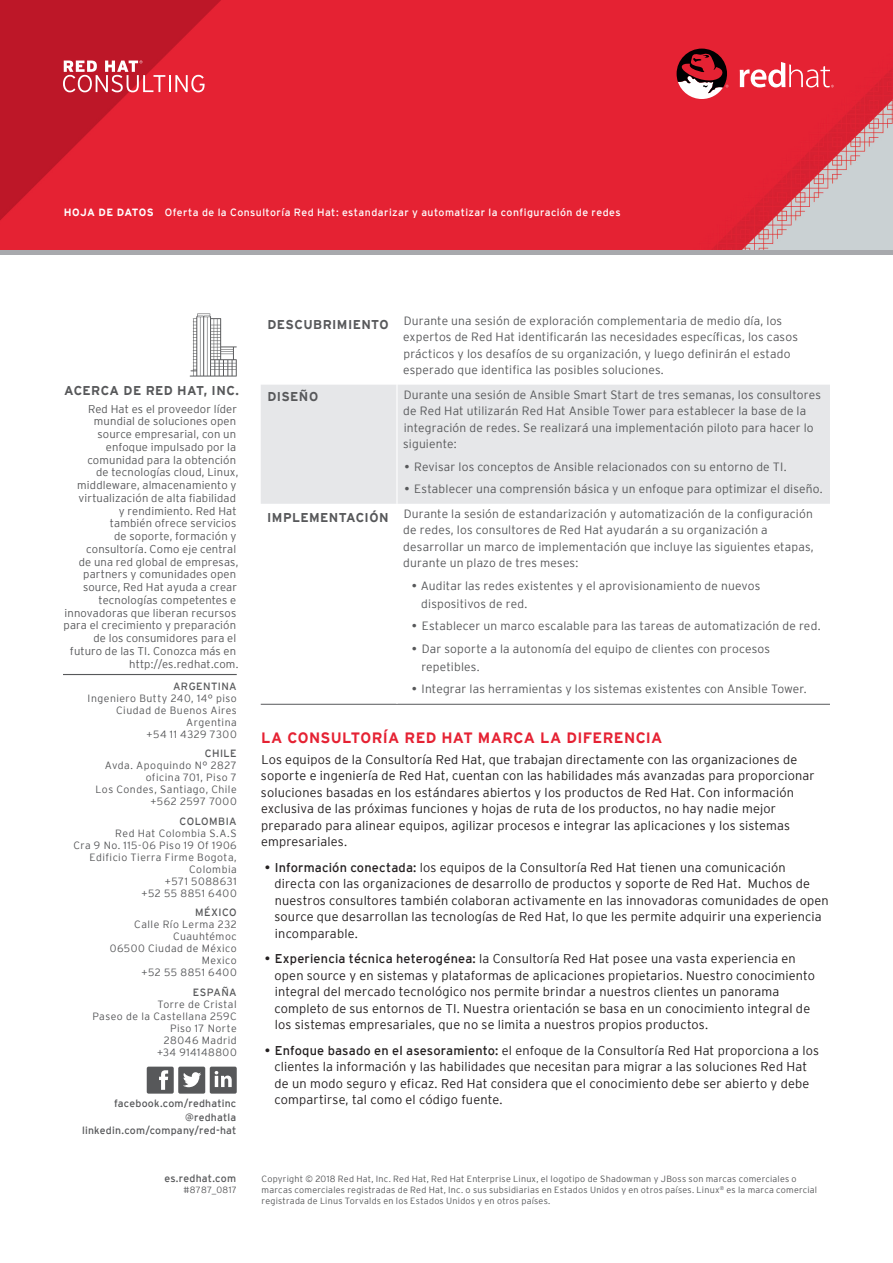
<style>
.page{position:relative;width:893px;height:1263px;background:#fff}
.page>*{position:absolute;margin:0;border:0;box-sizing:border-box;transform-origin:0 0}
.Main_-_Subhead_1{font:700 15px "Interstate";letter-spacing:.025em;color:#e52233}
.Main_-_Body{font:300 12.75px/16.5px "Interstate";letter-spacing:.01em;color:#231f20}
.Main_-_Table_Subhead{font:700 12.75px "Interstate";letter-spacing:.03em;color:#57585a}
.Main_-_About_RH_Subh{font:700 12.75px "Interstate";letter-spacing:.03em;color:#57585a}
.Main_-_Table_Body__l{font:300 12px/16.5px "Interstate";letter-spacing:.015em;color:#57585a}
.Main_-_About_RH_Body{font:300 11.25px/12.8px "Interstate";letter-spacing:.01em;color:#57585a;text-align:right}
.Main_-_About_RH_Body-2{font:300 10.5px/12px "Interstate";letter-spacing:.045em;color:#57585a;text-align:right}
.Header_-_Running_Hea{font:10.5px "Interstate";letter-spacing:.045em;color:#fff}
.Sidebar_-_Social_Med{font:10.5px/13.5px "Interstate";letter-spacing:.02em;color:#57585a;text-align:right}
.Footer_-_RT{font:10.5px "Interstate";letter-spacing:.02em;color:#57585a}
.Footer_-_Boilerplate{font:300 9px/11.2px "Interstate";letter-spacing:.025em;color:#57585a}
.Footer_-_RT-2{font:300 9px "Interstate";letter-spacing:.03em;color:#57585a}
.s1{font-weight:700}
.s2{font-weight:400}
</style>
<div class="page">
<img style="left:0;top:0;width:893px;height:250px">
<svg style="left:147px;top:1067px;width:90px;height:27px"></svg>
<svg style="left:190px;top:314px;width:47px;height:62px"></svg>
<hr style="left:63px;top:674px;width:174px;height:1px;background:#57585a">
<div style="left:261px;top:385px;width:569px;height:119px;background:#e6e7e9"></div>
<hr style="left:261px;top:704px;width:136px;height:1px;background:#57585a">
<hr style="left:397px;top:704px;width:433px;height:1px;background:#57585a">
<hr style="left:396px;top:385px;width:2px;height:119px;background:#fff">
<svg style="left:740px;top:62px;width:94px;height:25px"></svg>
<svg style="left:677px;top:49px;width:51px;height:50px"></svg>
<svg style="left:63px;top:60px;width:142px;height:32px;background:#db5360"></svg>
<div style="left:0;top:250px;width:893px;height:5px;background:#a8a9ad"></div>
<p class="Header_-_Running_Hea" style="left:64px;top:206px;width:558px"><span class="s1">HOJA DE DATOS</span> Oferta de la Consultoría Red Hat: estandarizar y automatizar la configuración de redes</p>
<p class="Main_-_About_RH_Subh" style="left:64px;top:384px;width:176px">ACERCA DE RED HAT, INC.</p>
<p class="Main_-_About_RH_Body" style="left:64px;top:402px;width:176px">Red Hat es el proveedor líder mundial de soluciones open source empresarial, con un enfoque impulsado por la comunidad para la obtención<br>de tecnologías cloud, Linux, middleware, almacenamiento y virtualización de alta fiabilidad<br>y rendimiento. Red Hat<br>también ofrece servicios<br>de soporte, formación y consultoría. Como eje central<br>de una red global de empresas, partners y comunidades open source, Red Hat ayuda a crear tecnologías competentes e innovadoras que liberan recursos para el crecimiento y preparación de los consumidores para el futuro de las TI. Conozca más en http://es.redhat.com.</p>
<p class="Main_-_About_RH_Body-2" style="left:88px;top:680px;width:151px"><span class="s2">ARGENTINA<br></span>Ingeniero Butty 240, 14° piso<br>Ciudad de Buenos Aires<br>Argentina<br>+54 11 4329 7300</p>
<p class="Main_-_About_RH_Body-2" style="left:96px;top:747px;width:143px"><span class="s2">CHILE<br></span>Avda. Apoquindo N° 2827 oficina 701, Piso 7<br>Los Condes, Santiago, Chile +562 2597 7000</p>
<p class="Main_-_About_RH_Body-2" style="left:73px;top:815px;width:165px"><span class="s2">COLOMBIA<br></span>Red Hat Colombia S.A.S<br>Cra 9 No. 115-06 Piso 19 Of 1906<br>Edificio Tierra Firme Bogota,<br>Colombia<br>+571 5088631<br>+52 55 8851 6400</p>
<p class="Main_-_About_RH_Body-2" style="left:110px;top:906px;width:128px"><span class="s2">MÉXICO<br></span>Calle Río Lerma 232<br>Cuauhtémoc<br>06500 Ciudad de México<br>Mexico<br>+52 55 8851 6400</p>
<p class="Main_-_About_RH_Body-2" style="left:92px;top:986px;width:146px"><span class="s2">ESPAÑA<br></span>Torre de Cristal<br>Paseo de la Castellana 259C<br>Piso 17 Norte<br>28046 Madrid<br>+34 914148800</p>
<p class="Sidebar_-_Social_Med" style="left:82px;top:1096px;width:156px">facebook.com/redhatinc @redhatla linkedin.com/company/red-hat</p>
<p class="Footer_-_RT" style="left:164px;top:1172px;width:73px">es.redhat.com</p>
<p class="Footer_-_RT-2" style="left:184px;top:1185px;width:55px">#8787_0817</p>
<p class="Main_-_Table_Subhead" style="left:267px;top:317px;width:123px">DESCUBRIMIENTO</p>
<p class="Main_-_Table_Body__l" style="left:403px;top:312px;width:396px">Durante una sesión de exploración complementaria de medio día, los expertos de Red Hat identificarán las necesidades específicas, los casos prácticos y los desafíos de su organización, y luego definirán el estado esperado que identifica las posibles soluciones.</p>
<p class="Main_-_Table_Subhead" style="left:267px;top:389px;width:52px">DISEÑO</p>
<p class="Main_-_Table_Body__l" style="left:403px;top:386px;width:419px">Durante una sesión de Ansible Smart Start de tres semanas, los consultores de Red Hat utilizarán Red Hat Ansible Tower para establecer la base de la integración de redes. Se realizará una implementación piloto para hacer lo siguiente:</p>
<p class="Main_-_Table_Body__l" style="left:404px;top:458px;width:384px"><span class="s2">•</span> Revisar los conceptos de Ansible relacionados con su entorno de TI.</p>
<p class="Main_-_Table_Body__l" style="left:404px;top:481px;width:420px"><span class="s2">•</span> Establecer una comprensión básica y un enfoque para optimizar el diseño.</p>
<p class="Main_-_Table_Subhead" style="left:267px;top:510px;width:123px">IMPLEMENTACIÓN</p>
<p class="Main_-_Table_Body__l" style="left:403px;top:505px;width:412px">Durante la sesión de estandarización y automatización de la configuración de redes, los consultores de Red Hat ayudarán a su organización a desarrollar un marco de implementación que incluye las siguientes etapas, durante un plazo de tres meses:</p>
<p class="Main_-_Table_Body__l" style="left:421px;top:576px;width:341px;line-height:18px;text-indent:-9px"><span class="s2">•</span> Auditar las redes existentes y el aprovisionamiento de nuevos dispositivos de red.</p>
<p class="Main_-_Table_Body__l" style="left:412px;top:618px;width:410px"><span class="s2">•</span> Establecer un marco escalable para las tareas de automatización de red.</p>
<p class="Main_-_Table_Body__l" style="left:421px;top:639px;width:350px;line-height:18px;text-indent:-10px"><span class="s2">•</span> Dar soporte a la autonomía del equipo de clientes con procesos repetibles.</p>
<p class="Main_-_Table_Body__l" style="left:412px;top:681px;width:396px"><span class="s2">•</span> Integrar las herramientas y los sistemas existentes con Ansible Tower.</p>
<p class="Main_-_Subhead_1" style="left:261px;top:729px;width:403px">LA CONSULTORÍA RED HAT MARCA LA DIFERENCIA</p>
<p class="Main_-_Body" style="left:261px;top:751px;width:555px">Los equipos de la Consultoría Red Hat, que trabajan directamente con las organizaciones de soporte e ingeniería de Red Hat, cuentan con las habilidades más avanzadas para proporcionar soluciones basadas en los estándares abiertos y los productos de Red Hat. Con información exclusiva de las próximas funciones y hojas de ruta de los productos, no hay nadie mejor preparado para alinear equipos, agilizar procesos e integrar las aplicaciones y los sistemas empresariales.</p>
<p class="Main_-_Body" style="left:274px;top:859px;width:556px;text-indent:-10px"><span class="s2">• Información conectada:</span> los equipos de la Consultoría Red Hat tienen una comunicación directa con las organizaciones de desarrollo de productos y soporte de Red Hat. Muchos de nuestros consultores también colaboran activamente en las innovadoras comunidades de open source que desarrollan las tecnologías de Red Hat, lo que les permite adquirir una experiencia incomparable.</p>
<p class="Main_-_Body" style="left:275px;top:950px;width:542px;text-indent:-10px"><span class="s2">• Experiencia técnica heterogénea:</span> la Consultoría Red Hat posee una vasta experiencia en open source y en sistemas y plataformas de aplicaciones propietarios. Nuestro conocimiento integral del mercado tecnológico nos permite brindar a nuestros clientes un panorama completo de sus entornos de TI. Nuestra orientación se basa en un conocimiento integral de los sistemas empresariales, que no se limita a nuestros propios productos.</p>
<p class="Main_-_Body" style="left:275px;top:1042px;width:546px;text-indent:-10px"><span class="s2">• Enfoque basado en el asesoramiento:</span> el enfoque de la Consultoría Red Hat proporciona a los clientes la información y las habilidades que necesitan para migrar a las soluciones Red Hat de un modo seguro y eficaz. Red Hat considera que el conocimiento debe ser abierto y debe compartirse, tal como el código fuente.</p>
<p class="Footer_-_Boilerplate" style="left:262px;top:1173px;width:557px">Copyright © 2018 Red Hat, Inc. Red Hat, Red Hat Enterprise Linux, el logotipo de Shadowman y JBoss son marcas comerciales o marcas comerciales registradas de Red Hat, Inc. o sus subsidiarias en Estados Unidos y en otros países. Linux<sup>®</sup> es la marca comercial registrada de Linus Torvalds en los Estados Unidos y en otros países.</p>
</div>
